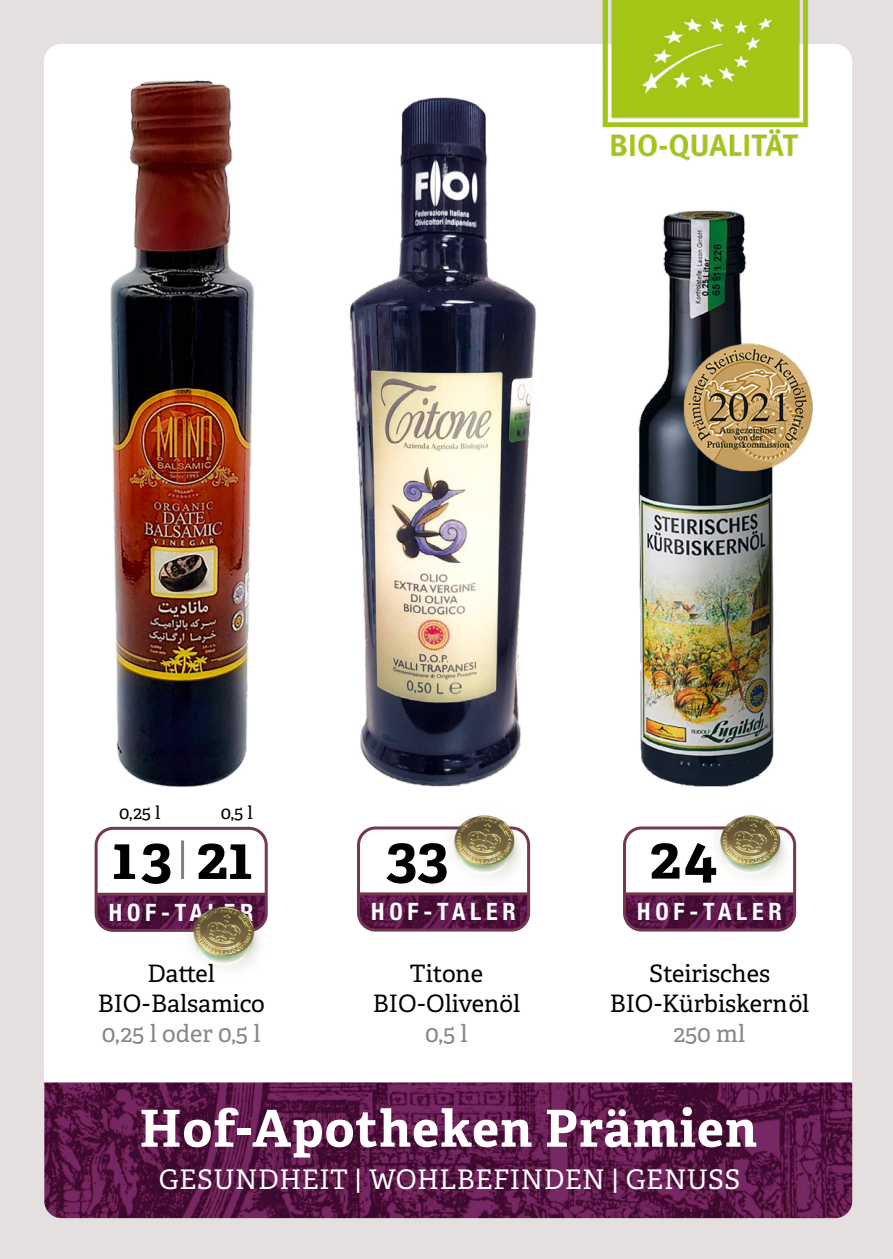
<style>
.page{position:relative;width:893px;height:1259px;background:#e5dfdf}
.page>*{position:absolute;margin:0;border:0;box-sizing:border-box;transform-origin:0 0}
.t1{font:700 60px "Adelle";color:#000}
.t2{font:700 51px "Adelle";letter-spacing:.025em;color:#fff}
.t3{font:27px "Adelle";letter-spacing:.02em;color:#fff}
.t4{font:24px/30px "Adelle";color:#000;text-align:center}
.t5{font:700 condensed 24px "Helvetica Neue LT Pro";letter-spacing:.2em;color:#fff}
.t6{font:24px "Adelle";color:#878787}
.t7{font:18px "Adelle";color:#000}
</style>
<div class="page">
<div style="left:44px;top:44px;width:808px;height:1174px;background:#fff;border-radius:17px"></div>
<img style="left:44px;top:1082px;width:808px;height:136px">
<img style="left:602px;top:0;width:206px;height:149px">
<img style="left:626px;top:830px;width:167px;height:100px">
<div style="left:623px;top:826px;width:173px;height:105px;border:3px solid #743751;border-radius:17px"></div>
<hr style="left:625px;top:892px;width:170px;height:3px;background:#743751">
<img style="left:699px;top:815px;width:96px;height:76px">
<img style="left:611px;top:149px;width:182px;height:638px">
<img style="left:683px;top:344px;width:130px;height:129px">
<img style="left:110px;top:80px;width:144px;height:708px">
<img style="left:96px;top:828px;width:168px;height:100px">
<div style="left:95px;top:827px;width:173px;height:105px;border:3px solid #743751;border-radius:17px"></div>
<hr style="left:97px;top:892px;width:169px;height:3px;background:#743751">
<img style="left:173px;top:893px;width:95px;height:76px">
<hr style="left:181px;top:840px;width:3px;height:39px;background:#000">
<img style="left:349px;top:97px;width:188px;height:690px">
<img style="left:360px;top:830px;width:167px;height:100px">
<div style="left:357px;top:826px;width:173px;height:105px;border:3px solid #743751;border-radius:17px"></div>
<hr style="left:359px;top:892px;width:170px;height:3px;background:#743751">
<img style="left:433px;top:815px;width:96px;height:76px">
<p class="t7" style="left:119px;top:801px;width:43px">0,25 l</p>
<p class="t7" style="left:221px;top:801px;width:33px">0,5 l</p>
<h1 class="t1" style="left:112px;top:819px;width:142px">1 3 21</h1>
<h1 class="t1" style="left:386px;top:819px;width:64px">33</h1>
<h1 class="t1" style="left:650px;top:819px;width:69px">24</h1>
<p class="t5" style="left:109px;top:898px;width:146px">HOF-TALER</p>
<p class="t5" style="left:371px;top:897px;width:146px">HOF-TALER</p>
<p class="t5" style="left:637px;top:897px;width:146px">HOF-TALER</p>
<p class="t4" style="left:98px;top:959px;width:169px">Dattel<br>BIO-Balsamico</p>
<p class="t6" style="left:102px;top:1019px;width:160px">0,25 l oder 0,5 l</p>
<p class="t4" style="left:373px;top:959px;width:149px">Titone<br>BIO-Olivenöl</p>
<p class="t6" style="left:425px;top:1019px;width:44px">0,5 l</p>
<p class="t4" style="left:610px;top:959px;width:201px">Steirisches<br>BIO-Kürbiskernöl</p>
<p class="t6" style="left:674px;top:1019px;width:73px">250 ml</p>
<h2 class="t2" style="left:140px;top:1096px;width:619px">Hof-Apotheken Prämien</h2>
<p class="t3" style="left:159px;top:1163px;width:583px">GESUNDHEIT | WOHLBEFINDEN | GENUSS</p>
</div>
